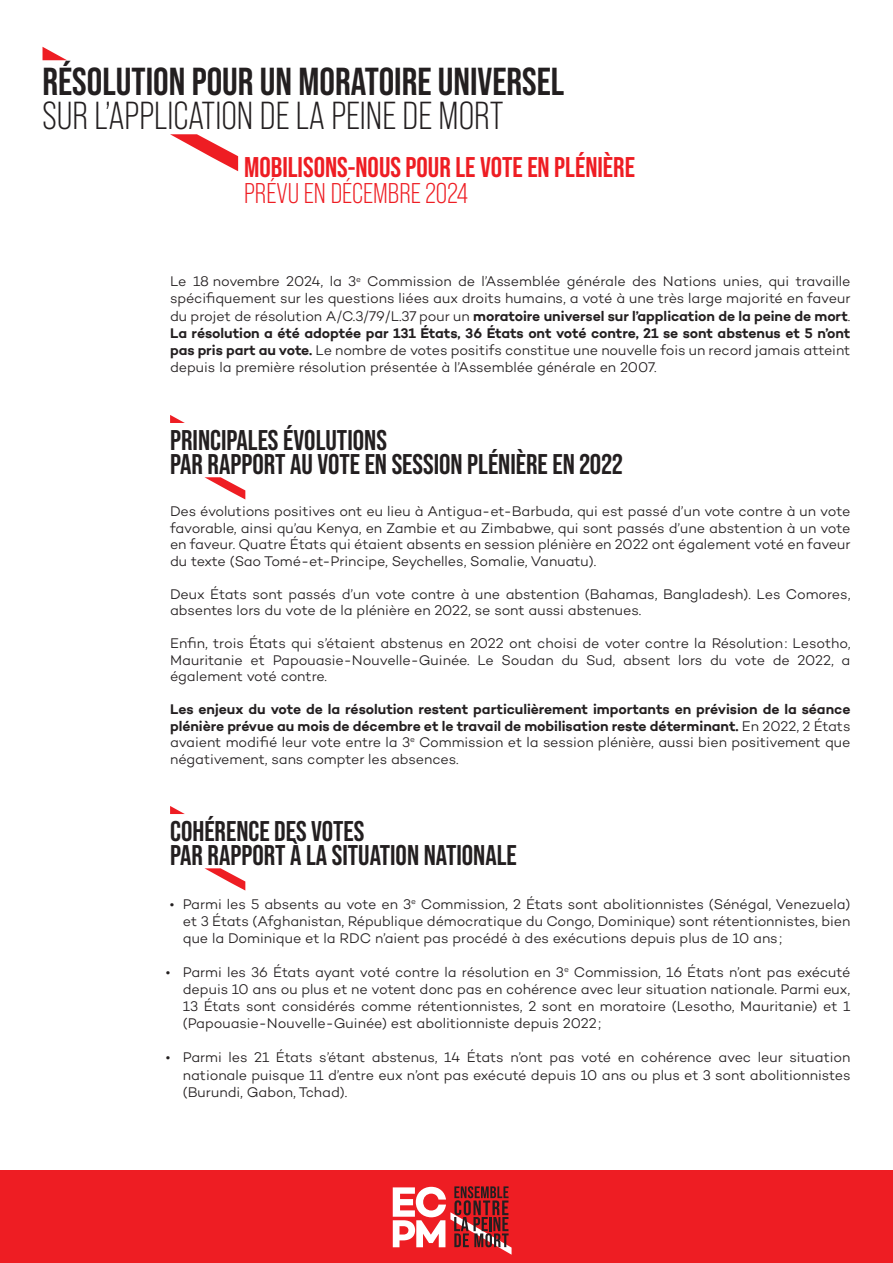
<style>
.page{position:relative;width:893px;height:1263px;background:#fff}
.page>*{position:absolute;margin:0;border:0;box-sizing:border-box;transform-origin:0 0}
.t1{font:700 39px "Bebas Neue Pro";color:#231f20}
.t2{font:39px "Bebas Neue Pro";color:#231f20}
.t3{font:700 28.5px/24px "Bebas Neue Pro";color:#231f20}
.t4{font:700 28.5px "Bebas Neue Pro";color:#ee1d23}
.t5{font:28.5px "Bebas Neue Pro";color:#ee1d23}
.t6{font:300 14.25px/17.1px "Campton";letter-spacing:-.005em;color:#231f20;text-align:justify}
.t7{font:600 14.25px/16.5px "Campton";letter-spacing:-.005em;color:#231f20;text-align:justify}
.s1{font-weight:600}
.s2{font-weight:300}
</style>
<div class="page">
<svg style="left:43px;top:47px;width:24px;height:13px"></svg>
<svg style="left:170px;top:134px;width:68px;height:37px"></svg>
<svg style="left:170px;top:415px;width:15px;height:8px"></svg>
<svg style="left:205px;top:477px;width:40px;height:22px"></svg>
<svg style="left:170px;top:806px;width:15px;height:8px"></svg>
<svg style="left:205px;top:868px;width:40px;height:22px"></svg>
<div style="left:0;top:1171px;width:893px;height:92px;background:#ee1d23"></div>
<svg style="left:393px;top:1186px;width:119px;height:69px"></svg>
<h1 class="t1" style="left:43px;top:59px;width:523px">RÉSOLUTION POUR UN MORATOIRE UNIVERSEL</h1>
<h1 class="t2" style="left:43px;top:94px;width:462px">SUR L’APPLICATION DE LA PEINE DE MORT</h1>
<h2 class="t4" style="left:244px;top:151px;width:392px">MOBILISONS-NOUS POUR LE VOTE EN PLÉNIÈRE</h2>
<h2 class="t5" style="left:244px;top:177px;width:225px">PRÉVU EN DÉCEMBRE 2024</h2>
<p class="t6" style="left:170px;top:273px;width:682px">Le 18 novembre 2024, la 3<sup>e</sup> Commission de l’Assemblée générale des Nations unies, qui travaille spécifiquement sur les questions liées aux droits humains, a voté à une très large majorité en faveur du projet de résolution A/C.3/79/L.37 pour un <span class="s1">moratoire universel sur l’application de la peine de mort</span>.<br><span class="s1">La résolution a été adoptée par 131 États, 36 États ont voté contre, 21 se sont abstenus et 5 n’ont pas pris part au vote.</span> Le nombre de votes positifs constitue une nouvelle fois un record jamais atteint depuis la première résolution présentée à l’Assemblée générale en 2007.</p>
<h2 class="t3" style="left:170px;top:428px;width:454px">PRINCIPALES ÉVOLUTIONS<br>PAR RAPPORT AU VOTE EN SESSION PLÉNIÈRE EN 2022</h2>
<p class="t6" style="left:170px;top:503px;width:682px;line-height:16.5px">Des évolutions positives ont eu lieu à Antigua-et-Barbuda, qui est passé d’un vote contre à un vote favorable, ainsi qu’au Kenya, en Zambie et au Zimbabwe, qui sont passés d’une abstention à un vote en faveur. Quatre États qui étaient absents en session plénière en 2022 ont également voté en faveur du texte (Sao Tomé-et-Principe, Seychelles, Somalie, Vanuatu).</p>
<p class="t6" style="left:170px;top:585px;width:682px;line-height:16.5px">Deux États sont passés d’un vote contre à une abstention (Bahamas, Bangladesh). Les Comores, absentes lors du vote de la plénière en 2022, se sont aussi abstenues.</p>
<p class="t6" style="left:170px;top:635px;width:682px;line-height:16.5px">Enfin, trois États qui s’étaient abstenus en 2022 ont choisi de voter contre la Résolution: Lesotho, Mauritanie et Papouasie-Nouvelle-Guinée. Le Soudan du Sud, absent lors du vote de 2022, a également voté contre.</p>
<p class="t7" style="left:170px;top:701px;width:682px">Les enjeux du vote de la résolution restent particulièrement importants en prévision de la séance plénière prévue au mois de décembre et le travail de mobilisation reste déterminant. <span class="s2">En 2022, 2 États avaient modifié leur vote entre la 3</span><sup>e</sup> <span class="s2">Commission et la session plénière, aussi bien positivement que négativement, sans compter les absences.</span></p>
<h2 class="t3" style="left:170px;top:819px;width:348px">COHÉRENCE DES VOTES<br>PAR RAPPORT À LA SITUATION NATIONALE</h2>
<p class="t6" style="left:183px;top:895px;width:669px;text-indent:-13px">• Parmi les 5 absents au vote en 3<sup>e</sup> Commission, 2 États sont abolitionnistes (Sénégal, Venezuela) et 3 États (Afghanistan, République démocratique du Congo, Dominique) sont rétentionnistes, bien que la Dominique et la RDC n’aient pas procédé à des exécutions depuis plus de 10 ans;</p>
<p class="t6" style="left:183px;top:963px;width:669px;text-indent:-17px">• Parmi les 36 États ayant voté contre la résolution en 3<sup>e</sup> Commission, 16 États n’ont pas exécuté depuis 10 ans ou plus et ne votent donc pas en cohérence avec leur situation nationale. Parmi eux, 13 États sont considérés comme rétentionnistes, 2 sont en moratoire (Lesotho, Mauritanie) et 1 (Papouasie-Nouvelle-Guinée) est abolitionniste depuis 2022;</p>
<p class="t6" style="left:183px;top:1049px;width:669px;text-indent:-17px">• Parmi les 21 États s’étant abstenus, 14 États n’ont pas voté en cohérence avec leur situation nationale puisque 11 d’entre eux n’ont pas exécuté depuis 10 ans ou plus et 3 sont abolitionnistes (Burundi, Gabon, Tchad).</p>
</div>
